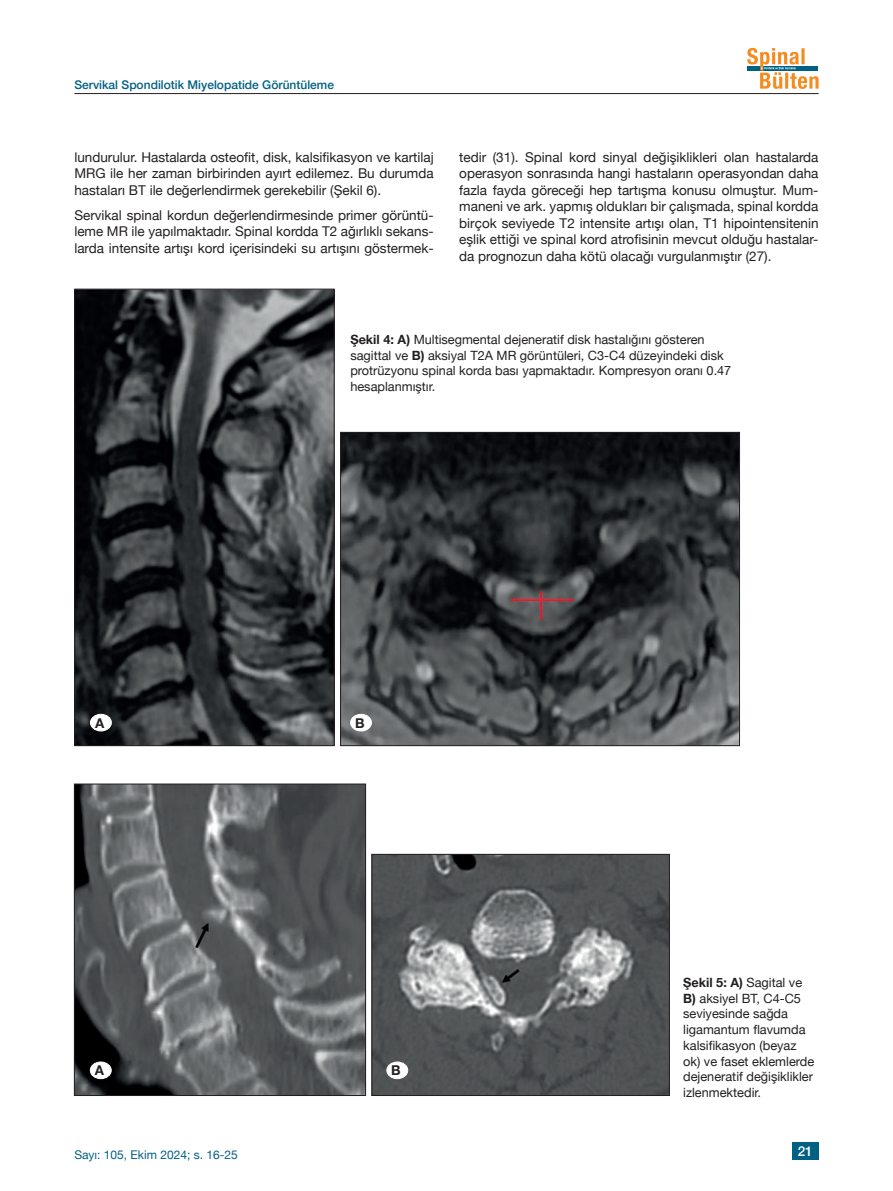
<style>
.page{position:relative;width:893px;height:1191px;background:#fff}
.page>*{position:absolute;margin:0;border:0;box-sizing:border-box;transform-origin:0 0}
.t1{font:13.5px/16.5px "Helvetica Neue";color:#231f20;text-align:justify}
.t2{font:700 13.5px "Helvetica Neue";color:#231f20}
.t3{font:500 13.5px "Helvetica Neue";color:#fff}
.t4{font:12.75px/15.8px "Helvetica Neue";color:#231f20}
.t5{font:500 12px "Helvetica Neue";color:#006185}
.t6{font:12px "Helvetica Neue";color:#006185}
.s1{font-weight:700}
</style>
<div class="page">
<svg style="left:747px;top:48px;width:72px;height:41px"></svg>
<hr style="left:74px;top:93px;width:745px;height:1px;background:#231f20">
<div style="left:792px;top:1141px;width:27px;height:18px;background:#006185"></div>
<img style="left:76px;top:291px;width:257px;height:453px">
<div style="left:74px;top:289px;width:261px;height:457px;border:1px solid #231f20"></div>
<img style="left:342px;top:434px;width:396px;height:310px">
<div style="left:340px;top:432px;width:400px;height:314px;border:1px solid #231f20"></div>
<div style="left:90px;top:714px;width:21px;height:17px;background:#fff;border-radius:50%"></div>
<div style="left:90px;top:714px;width:22px;height:17px;border:1px solid #fff;border-radius:50%"></div>
<div style="left:351px;top:714px;width:20px;height:17px;background:#fff;border-radius:50%"></div>
<div style="left:350px;top:714px;width:22px;height:17px;border:1px solid #fff;border-radius:50%"></div>
<img style="left:76px;top:785px;width:288px;height:308px">
<div style="left:74px;top:783px;width:292px;height:312px;border:1px solid #231f20"></div>
<img style="left:373px;top:856px;width:295px;height:237px">
<div style="left:371px;top:854px;width:299px;height:241px;border:1px solid #231f20"></div>
<div style="left:90px;top:1062px;width:21px;height:16px;background:#fff;border-radius:50%"></div>
<div style="left:90px;top:1061px;width:21px;height:17px;border:1px solid #fff;border-radius:50%"></div>
<div style="left:387px;top:1062px;width:21px;height:16px;background:#fff;border-radius:50%"></div>
<div style="left:387px;top:1061px;width:21px;height:17px;border:1px solid #fff;border-radius:50%"></div>
<p class="t5" style="left:74px;top:75px;width:261px">Servikal Spondilotik Miyelopatide Görüntüleme</p>
<p class="t1" style="left:74px;top:149px;width:361px">lundurulur. Hastalarda osteofit, disk, kalsifikasyon ve kartilaj MRG ile her zaman birbirinden ayırt edilemez. Bu durumda hastaları BT ile değerlendirmek gerekebilir (Şekil 6).</p>
<p class="t1" style="left:74px;top:207px;width:361px">Servikal spinal kordun değerlendirmesinde primer görüntü&shy;leme MR ile yapılmaktadır. Spinal kordda T2 ağırlıklı sekans&shy;larda intensite artışı kord içerisindeki su artışını göstermek-</p>
<p class="t1" style="left:459px;top:149px;width:361px">tedir (31). Spinal kord sinyal değişiklikleri olan hastalarda operasyon sonrasında hangi hastaların operasyondan daha fazla fayda göreceği hep tartışma konusu olmuştur. Mum&shy;maneni ve ark. yapmış oldukları bir çalışmada, spinal kordda birçok seviyede T2 intensite artışı olan, T1 hipointensitenin eşlik ettiği ve spinal kord atrofisinin mevcut olduğu hastalar&shy;da prognozun daha kötü olacağı vurgulanmıştır (27).</p>
<p class="t4" style="left:350px;top:332px;width:382px"><span class="s1">Şekil 4: A)</span> Multisegmental dejeneratif disk hastalığını gösteren sagittal ve <span class="s1">B)</span> aksiyal T2A MR görüntüleri, C3-C4 düzeyindeki disk protrüzyonu spinal korda bası yapmaktadır. Kompresyon oranı 0.47 hesaplanmıştır.</p>
<p class="t2" style="left:95px;top:712px;width:11px">A</p>
<p class="t2" style="left:355px;top:712px;width:11px">B</p>
<p class="t2" style="left:95px;top:1060px;width:11px">A</p>
<p class="t2" style="left:391px;top:1060px;width:11px">B</p>
<p class="t4" style="left:683px;top:975px;width:133px"><span class="s1">Şekil 5: A)</span> Sagital ve<br><span class="s1">B)</span> aksiyel BT, C4-C5 seviyesinde sağda ligamantum flavumda kalsifikasyon (beyaz ok) ve faset eklemlerde dejeneratif değişiklikler izlenmektedir.</p>
<p class="t6" style="left:74px;top:1146px;width:165px">Sayı: 105, Ekim 2024; s. 16-25</p>
<p class="t3" style="left:798px;top:1140px;width:17px">21</p>
</div>
